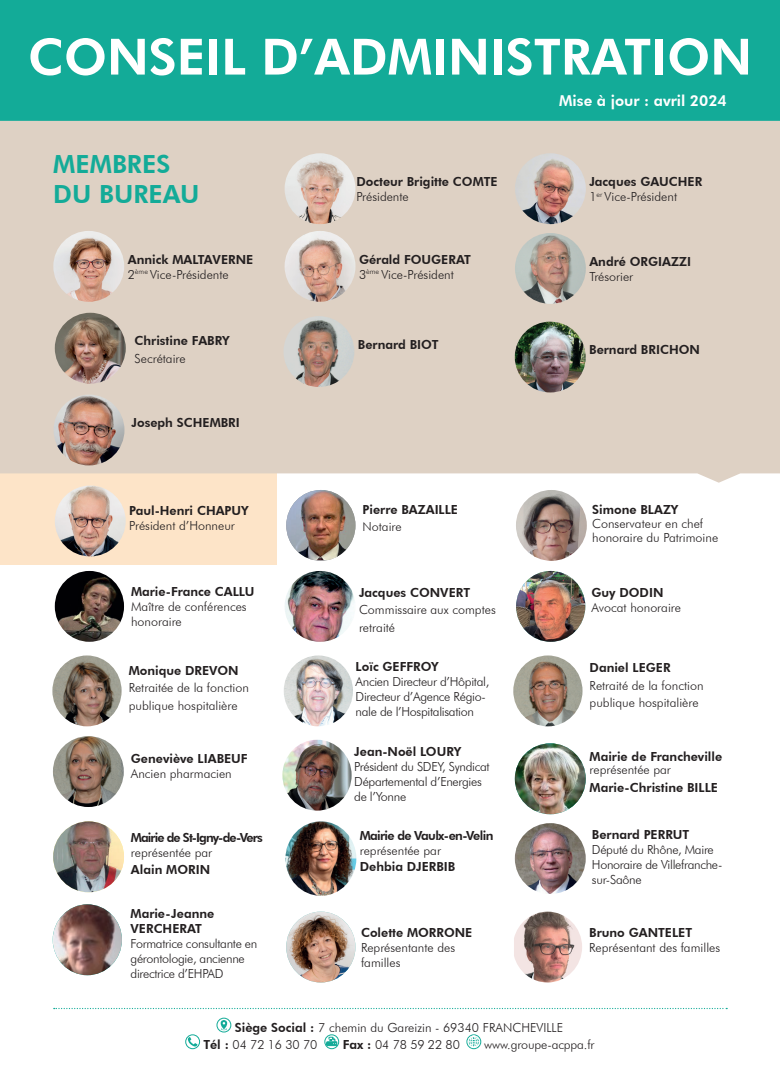
<style>
.page{position:relative;width:780px;height:1088px;background:#fff}
.page>*{position:absolute;margin:0;border:0;box-sizing:border-box;transform-origin:0 0}
.t1{font:800 50px "Futura BT";color:#fff}
.t2{font:800 25px/30px "Futura BT";color:#13ab98}
.t3{font:800 15px "Futura BT";color:#fff}
.t4{font:300 12.5px/15px "Futura BT";color:#231f20}
.t5{font:800 12.5px/15px "Futura BT";color:#231f20}
.t6{font:300 12.5px/15px "Futura BT";letter-spacing:-.025em;color:#231f20}
.t7{font:800 12.5px "Futura BT";letter-spacing:-.07em;color:#231f20}
.t8{font:800 12.5px "Futura BT";letter-spacing:-.05em;color:#231f20}
.s1{font-weight:800}
.s2{font-weight:300}
</style>
<div class="page">
<div style="left:0;top:0;width:780px;height:121px;background:#13ab98"></div>
<div style="left:221px;top:1020px;width:6px;height:9px;background:#13ab98;border-radius:3px"></div>
<svg style="left:221px;top:1022px;width:6px;height:8px"></svg>
<div style="left:217px;top:1018px;width:14px;height:14px;border:1px solid #13ab98;border-radius:50%"></div>
<div style="left:185px;top:1034px;width:15px;height:15px;border:1px solid #13ab98;border-radius:50%"></div>
<svg style="left:188px;top:1037px;width:9px;height:9px"></svg>
<div style="left:324px;top:1034px;width:15px;height:15px;border:1px solid #13ab98;border-radius:50%"></div>
<svg style="left:326px;top:1036px;width:11px;height:9px"></svg>
<div style="left:466px;top:1034px;width:15px;height:15px;border:1px solid #13ab98;border-radius:50%"></div>
<svg style="left:468px;top:1036px;width:11px;height:11px"></svg>
<svg style="left:54px;top:1008px;width:673px;height:1px"></svg>
<div style="left:0;top:471px;width:276px;height:94px;background:#fde4c8"></div>
<div style="left:0;top:121px;width:780px;height:362px;background:#ded1c4"></div>
<img style="left:284px;top:655px;width:69px;height:71px">
<img style="left:52px;top:655px;width:70px;height:71px">
<img style="left:286px;top:490px;width:69px;height:70px">
<img style="left:53px;top:736px;width:71px;height:71px;border-radius:35px">
<img style="left:513px;top:655px;width:69px;height:71px">
<img style="left:55px;top:485px;width:71px;height:71px;border-radius:35px">
<img style="left:515px;top:153px;width:71px;height:71px;border-radius:35px">
<img style="left:284px;top:153px;width:71px;height:71px;border-radius:35px">
<img style="left:54px;top:395px;width:70px;height:70px;border-radius:35px">
<img style="left:53px;top:231px;width:71px;height:71px;border-radius:35px">
<img style="left:284px;top:231px;width:71px;height:71px;border-radius:35px">
<img style="left:284px;top:571px;width:71px;height:71px;border-radius:35px">
<img style="left:515px;top:233px;width:71px;height:71px;border-radius:35px">
<img style="left:283px;top:316px;width:71px;height:71px;border-radius:35px">
<img style="left:53px;top:821px;width:71px;height:71px;border-radius:35px">
<img style="left:515px;top:743px;width:70px;height:71px;border-radius:35px">
<img style="left:285px;top:821px;width:71px;height:75px">
<img style="left:53px;top:904px;width:69px;height:71px">
<img style="left:514px;top:911px;width:68px;height:71px">
<img style="left:515px;top:823px;width:70px;height:71px;border-radius:35px">
<img style="left:286px;top:911px;width:69px;height:71px">
<img style="left:55px;top:313px;width:71px;height:71px;border-radius:35px">
<img style="left:516px;top:490px;width:70px;height:71px;border-radius:35px">
<img style="left:516px;top:571px;width:69px;height:71px">
<img style="left:55px;top:571px;width:69px;height:71px">
<img style="left:282px;top:740px;width:69px;height:70px">
<img style="left:514px;top:322px;width:71px;height:70px;border-radius:35px">
<h1 class="t1" style="left:28px;top:26px;width:725px">CONSEIL D’ADMINISTRATION</h1>
<p class="t3" style="left:559px;top:92px;width:169px">Mise à jour : avril 2024</p>
<h2 class="t2" style="left:53px;top:149px;width:148px">MEMBRES<br>DU BUREAU</h2>
<p class="t5" style="left:356px;top:174px;width:143px">Docteur Brigitte COMTE</p>
<p class="t4" style="left:356px;top:189px;width:54px">Présidente</p>
<p class="t4" style="left:589px;top:174px;width:114px"><span class="s1">Jacques GAUCHER<br></span>1<sup>er</sup> Vice-Président</p>
<p class="t5" style="left:128px;top:251px;width:127px">Annick MALTAVERNE<br><span class="s2">2</span><sup>ème</sup> <span class="s2">Vice-Présidente</span></p>
<p class="t4" style="left:359px;top:251px;width:113px"><span class="s1">Gérald FOUGERAT<br></span>3<sup>ème</sup> Vice-Président</p>
<p class="t5" style="left:589px;top:254px;width:103px">André ORGIAZZI</p>
<p class="t4" style="left:589px;top:269px;width:45px">Trésorier</p>
<p class="t5" style="left:134px;top:333px;width:97px">Christine FABRY</p>
<p class="t4" style="left:134px;top:351px;width:53px">Secrétaire</p>
<p class="t5" style="left:358px;top:337px;width:82px">Bernard BIOT</p>
<p class="t5" style="left:589px;top:342px;width:112px">Bernard BRICHON</p>
<p class="t5" style="left:131px;top:415px;width:110px">Joseph SCHEMBRI</p>
<p class="t5" style="left:129px;top:503px;width:121px">Paul-Henri CHAPUY</p>
<p class="t4" style="left:129px;top:518px;width:107px">Président d’Honneur</p>
<p class="t5" style="left:362px;top:502px;width:97px">Pierre BAZAILLE</p>
<p class="t4" style="left:362px;top:519px;width:41px">Notaire</p>
<p class="t5" style="left:592px;top:502px;width:88px">Simone BLAZY</p>
<p class="t4" style="left:592px;top:517px;width:127px;line-height:13.8px">Conservateur en chef honoraire du Patrimoine</p>
<p class="t5" style="left:131px;top:584px;width:125px">Marie-France CALLU</p>
<p class="t4" style="left:131px;top:599px;width:117px">Maître de conférences honoraire</p>
<p class="t5" style="left:359px;top:584px;width:113px">Jacques CONVERT</p>
<p class="t4" style="left:359px;top:601px;width:138px;line-height:17.5px">Commissaire aux comptes retraité</p>
<p class="t5" style="left:591px;top:585px;width:74px">Guy DODIN</p>
<p class="t4" style="left:591px;top:600px;width:91px">Avocat honoraire</p>
<p class="t5" style="left:129px;top:663px;width:111px">Monique DREVON</p>
<p class="t4" style="left:129px;top:679px;width:122px;line-height:17.5px">Retraitée de la fonction publique hospitalière</p>
<p class="t5" style="left:355px;top:659px;width:85px">Loïc GEFFROY</p>
<p class="t6" style="left:355px;top:674px;width:135px">Ancien Directeur d’Hôpital,<br>Directeur d’Agence Régio&shy;nale de l’Hospitalisation</p>
<p class="t5" style="left:589px;top:660px;width:82px">Daniel LEGER</p>
<p class="t4" style="left:589px;top:676px;width:115px;line-height:17.5px">Retraité de la fonction publique hospitalière</p>
<p class="t5" style="left:131px;top:750px;width:118px">Geneviève LIABEUF</p>
<p class="t4" style="left:131px;top:765px;width:102px">Ancien pharmacien</p>
<p class="t5" style="left:354px;top:743px;width:108px">Jean-Noël LOURY</p>
<p class="t6" style="left:354px;top:758px;width:137px">Président du SDEY, Syndicat<br>Départemental d’Energies de l’Yonne</p>
<p class="t5" style="left:589px;top:748px;width:134px">Mairie de Francheville</p>
<p class="t4" style="left:589px;top:762px;width:83px">représentée par</p>
<p class="t5" style="left:589px;top:780px;width:130px">Marie-Christine BILLE</p>
<p class="t7" style="left:131px;top:830px;width:133px">Mairie de St-Igny-de-Vers</p>
<p class="t4" style="left:131px;top:845px;width:83px">représentée par</p>
<p class="t5" style="left:131px;top:862px;width:81px">Alain MORIN</p>
<p class="t8" style="left:360px;top:828px;width:135px">Mairie de Vaulx-en-Velin</p>
<p class="t4" style="left:360px;top:843px;width:83px">représentée par</p>
<p class="t5" style="left:360px;top:859px;width:97px">Dehbia DJERBIB</p>
<p class="t5" style="left:592px;top:827px;width:99px">Bernard PERRUT</p>
<p class="t6" style="left:592px;top:842px;width:132px">Député du Rhône, Maire<br>Honoraire de Villefranche&shy;sur-Saône</p>
<p class="t5" style="left:131px;top:906px;width:85px">Marie-Jeanne<br>VERCHERAT</p>
<p class="t6" style="left:131px;top:936px;width:128px">Formatrice consultante en gérontologie, ancienne directrice d’EHPAD</p>
<p class="t5" style="left:361px;top:925px;width:113px">Colette MORRONE</p>
<p class="t4" style="left:361px;top:940px;width:96px">Représentante des familles</p>
<p class="t5" style="left:589px;top:925px;width:104px">Bruno GANTELET</p>
<p class="t4" style="left:589px;top:940px;width:132px">Représentant des familles</p>
<p class="t4" style="left:203px;top:1019px;width:361px;line-height:16.6px;text-indent:31px"><span class="s1">Siège Social :</span> 7 chemin du Gareizin - 69340 FRANCHEVILLE<br><span class="s1">Tél :</span> 04 72 16 30 70</p>
<p class="t4" style="left:342px;top:1037px;width:119px"><span class="s1">Fax :</span> 04 78 59 22 80</p>
<p class="t4" style="left:484px;top:1037px;width:112px">www.groupe-acppa.fr</p>
</div>
